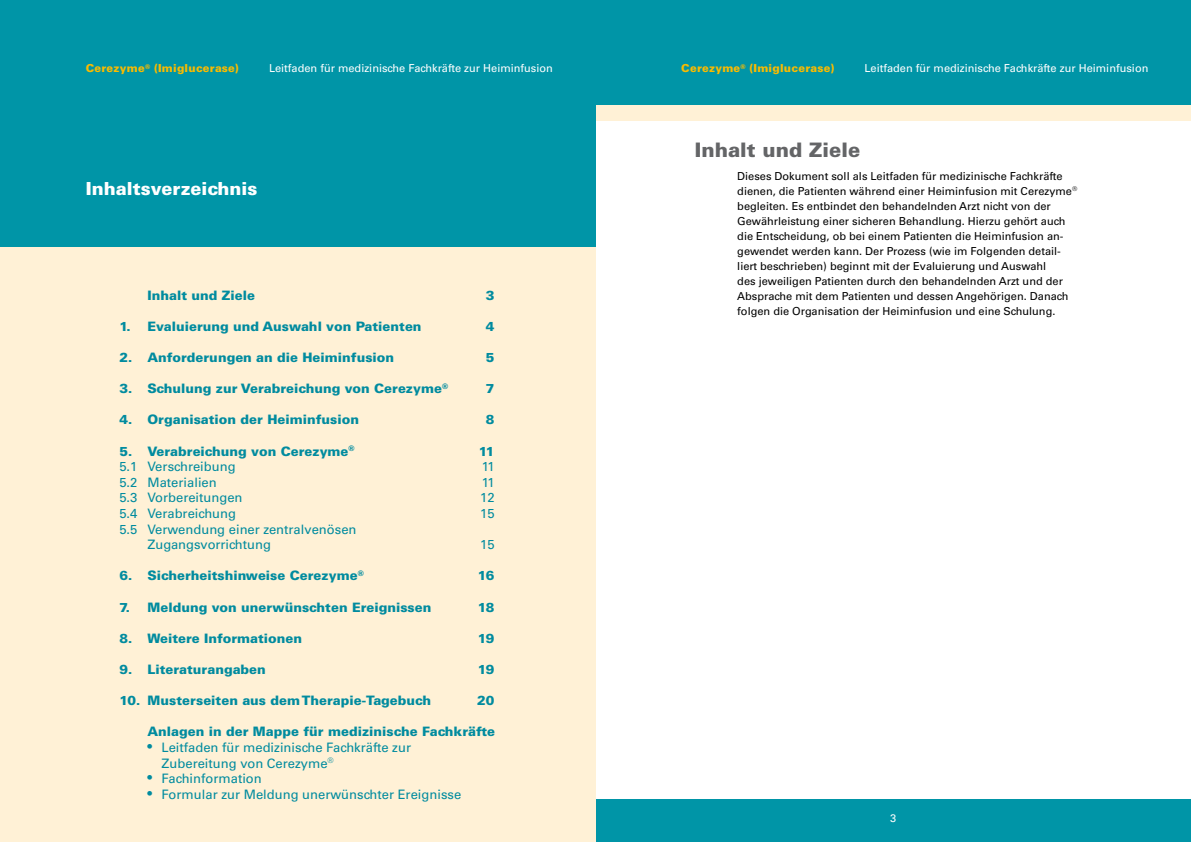
<style>
.page{position:relative;width:1191px;height:842px;background:#fff}
.page>*{position:absolute;margin:0;border:0;box-sizing:border-box;transform-origin:0 0}
.t1{font:900 20px "Univers";color:#646567}
.t2{font:900 18px "Univers";color:#fff}
.t3{font:900 13px "Univers";color:#008b9f}
.t4{font:13px/15.6px "Univers";color:#008b9f}
.t5{font:11px/15px "Univers";color:#000}
.t6{font:11px "Univers";color:#fff}
.t7{font:900 11px "Univers";letter-spacing:.02em;color:#fabb00}
</style>
<div class="page">
<div style="left:595px;top:105px;width:596px;height:15px;background:#fff1d6"></div>
<div style="left:595px;top:0;width:596px;height:105px;background:#0095a7"></div>
<div style="left:595px;top:799px;width:596px;height:43px;background:#0095a7"></div>
<div style="left:0;top:195px;width:595px;height:647px;background:#fff1d6"></div>
<div style="left:0;top:0;width:595px;height:247px;background:#0095a7"></div>
<p class="t7" style="left:77px;top:61px;width:155px">Cerezyme<sup>®</sup> (Imiglucerase)</p>
<p class="t6" style="left:261px;top:62px;width:285px">Leitfaden für mediz n sche Fachkräfte zur Heiminfusion</p>
<p class="t7" style="left:86px;top:61px;width:155px">Cerezyme<sup>®</sup> (Imiglucerase)</p>
<p class="t6" style="left:269px;top:62px;width:285px">Leitfaden für medizinische Fachkräfte zur Heiminfusion</p>
<h2 class="t2" style="left:86px;top:177px;width:173px">Inhaltsverzeichnis</h2>
<p class="t3" style="left:147px;top:287px;width:109px">Inhalt und Ziele</p>
<p class="t3" style="left:486px;top:287px;width:10px">3</p>
<p class="t3" style="left:119px;top:318px;width:304px">1. Evaluierung und Auswahl von Patienten</p>
<p class="t3" style="left:486px;top:318px;width:10px">4</p>
<p class="t3" style="left:119px;top:349px;width:276px">2. Anforderungen an die Heiminfusion</p>
<p class="t3" style="left:486px;top:349px;width:10px">5</p>
<p class="t3" style="left:119px;top:380px;width:330px">3. Schulung zur Verabreichung von Cerezyme<sup>®</sup></p>
<p class="t3" style="left:486px;top:380px;width:10px">7</p>
<p class="t3" style="left:119px;top:411px;width:241px">4. Organisation der Heiminfusion</p>
<p class="t3" style="left:486px;top:411px;width:10px">8</p>
<p class="t3" style="left:119px;top:443px;width:237px">5. Verabreichung von Cerezyme<sup>®</sup></p>
<p class="t3" style="left:479px;top:443px;width:17px">11</p>
<p class="t4" style="left:119px;top:459px;width:118px">5.1 Verschreibung</p>
<p class="t4" style="left:482px;top:459px;width:14px">11</p>
<p class="t4" style="left:119px;top:474px;width:99px">5.2 Materialien</p>
<p class="t4" style="left:482px;top:474px;width:14px">11</p>
<p class="t4" style="left:119px;top:490px;width:125px">5.3 Vorbereitungen</p>
<p class="t4" style="left:480px;top:490px;width:16px">12</p>
<p class="t4" style="left:119px;top:506px;width:118px">5.4 Verabreichung</p>
<p class="t4" style="left:480px;top:506px;width:16px">15</p>
<p class="t4" style="left:147px;top:521px;width:210px;text-indent:-28px">5.5 Verwendung einer zentralvenösen<br>Zugangsvorrichtung</p>
<p class="t4" style="left:480px;top:537px;width:16px">15</p>
<p class="t3" style="left:119px;top:567px;width:246px">6. Sicherheitshinweise Cerezyme<sup>®</sup></p>
<p class="t3" style="left:478px;top:567px;width:18px">16</p>
<p class="t3" style="left:119px;top:599px;width:313px">7. Meldung von unerwünschten Ereignissen</p>
<p class="t3" style="left:478px;top:599px;width:18px">18</p>
<p class="t3" style="left:119px;top:630px;width:184px">8. Weitere Informationen</p>
<p class="t3" style="left:478px;top:630px;width:18px">19</p>
<p class="t3" style="left:119px;top:661px;width:148px">9. Literaturangaben</p>
<p class="t3" style="left:478px;top:661px;width:18px">19</p>
<p class="t3" style="left:119px;top:692px;width:313px">10. Musterseiten aus dem Therapie-Tagebuch</p>
<p class="t3" style="left:477px;top:692px;width:19px">20</p>
<p class="t3" style="left:147px;top:723px;width:349px">Anlagen in der Mappe für medizinische Fachkräfte</p>
<p class="t4" style="left:162px;top:740px;width:251px;text-indent:-14px">• Leitfaden für medizinische Fachkräfte zur<br>Zubereitung von Cerezyme<sup>®</sup></p>
<p class="t4" style="left:147px;top:771px;width:116px">• Fachinformation</p>
<p class="t4" style="left:147px;top:786px;width:315px">• Formular zur Meldung unerwünschter Ereignisse</p>
<p class="t7" style="left:681px;top:61px;width:155px">Cerezyme<sup>®</sup> (Imiglucerase)</p>
<p class="t6" style="left:864px;top:62px;width:285px">Leitfaden für medizinische Fachkräfte zur Heiminfusion</p>
<h1 class="t1" style="left:694px;top:138px;width:167px">Inhalt und Ziele</h1>
<p class="t5" style="left:737px;top:169px;width:341px">Dieses Dokument soll als Leitfaden für medizinische Fachkräfte dienen, die Patienten während einer Heiminfusion mit Cerezyme<sup>® </sup>begleiten. Es entbindet den behandelnden Arzt nicht von der Gewährleistung einer sicheren Behandlung. Hierzu gehört auch die Entscheidung, ob bei einem Patienten die Heiminfusion an&shy;gewendet werden kann. Der Prozess (wie im Folgenden detail&shy;liert beschrieben) beginnt mit der Evaluierung und Auswahl<br>des jeweiligen Patienten durch den behandelnden Arzt und der Absprache mit dem Patienten und dessen Angehörigen. Danach folgen die Organisation der Heiminfusion und eine Schulung.</p>
<p class="t6" style="left:890px;top:811px;width:8px">3</p>
</div>
